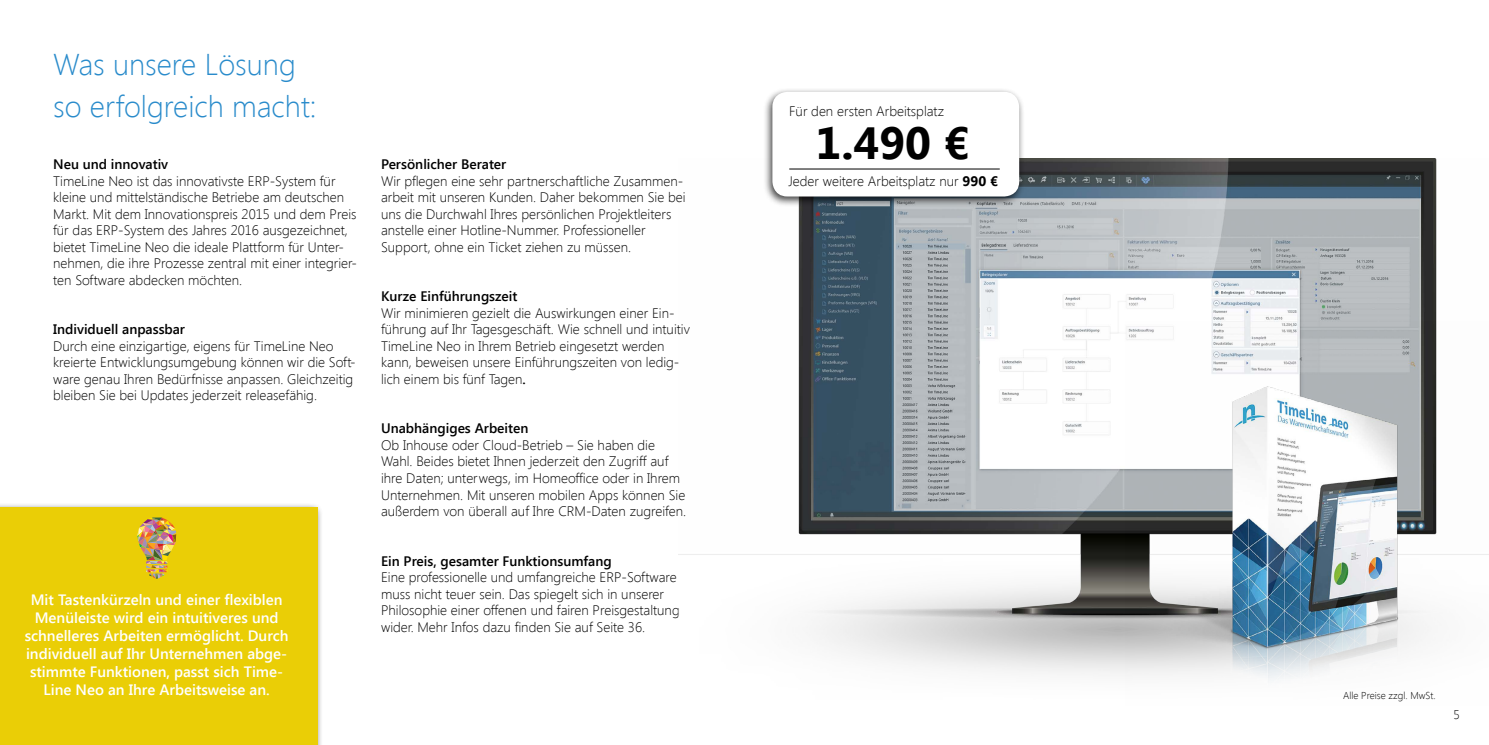
<style>
.page{position:relative;width:1489px;height:745px;background:#fff}
.page>*{position:absolute;margin:0;border:0;box-sizing:border-box;transform-origin:0 0}
.t1{font:700 45px "Segoe UI";color:#000}
.t2{font:300 30px/42px "Segoe UI";color:#298bcb}
.t3{font:600 15px/18px "Segoe UI";color:#fff;text-align:center}
.t4{font:300 13.75px/16.5px "Segoe UI";color:#000}
.t5{font:600 13.75px "Segoe UI";color:#000}
.t6{font:300 12.5px "Segoe UI";color:#000}
.t7{font:300 10px "Segoe UI";color:#000}
.s1{font-weight:600}
.s2{font-weight:700}
</style>
<div class="page">
<div style="left:0;top:502px;width:323px;height:242px;background:#000;opacity:.75"></div>
<div style="left:0;top:507px;width:317px;height:237px;background:#eace06"></div>
<img style="left:137px;top:517px;width:40px;height:61px">
<img style="left:678px;top:158px;width:759px;height:516px">
<img style="left:1125px;top:322px;width:363px;height:359px">
<div style="left:763px;top:87px;width:262px;height:120px;background:#000;opacity:.75"></div>
<div style="left:772px;top:92px;width:247px;height:104px;background:#fff;border-radius:15px"></div>
<hr style="left:789px;top:168px;width:210px;height:1px;background:#000">
<h2 class="t2" style="left:53px;top:42px;width:265px">Was unsere Lösung so erfolgreich macht:</h2>
<p class="t5" style="left:53px;top:154px;width:117px">Neu und innovativ</p>
<p class="t4" style="left:53px;top:172px;width:305px">TimeLine Neo ist das innovativste ERP-System für kleine und mittelständische Betriebe am deutschen Markt. Mit dem Innovationspreis 2015 und dem Preis für das ERP-System des Jahres 2016 ausgezeichnet, bietet TimeLine Neo die ideale Plattform für Unter&shy;nehmen, die ihre Prozesse zentral mit einer integrier&shy;ten Software abdecken möchten.</p>
<p class="t5" style="left:53px;top:319px;width:133px">Individuell anpassbar</p>
<p class="t4" style="left:53px;top:337px;width:304px">Durch eine einzigartige, eigens für TimeLine Neo kreierte Entwicklungsumgebung können wir die Soft&shy;ware genau Ihren Bedürfnisse anpassen. Gleichzeitig bleiben Sie bei Updates jederzeit releasefähig.</p>
<p class="t3" style="left:25px;top:589px;width:265px">Mit Tastenkürzeln und einer flexiblen Menüleiste wird ein intuitiveres und schnelleres Arbeiten ermöglicht. Durch individuell auf Ihr Unternehmen abge&shy;stimmte Funktionen, passt sich Time-Line Neo an Ihre Arbeitsweise an.</p>
<p class="t5" style="left:381px;top:154px;width:127px">Persönlicher Berater</p>
<p class="t4" style="left:381px;top:172px;width:306px">Wir pflegen eine sehr partnerschaftliche Zusammen&shy;arbeit mit unseren Kunden. Daher bekommen Sie bei uns die Durchwahl Ihres persönlichen Projektleiters anstelle einer Hotline-Nummer. Professioneller Support, ohne ein Ticket ziehen zu müssen.</p>
<p class="t5" style="left:381px;top:286px;width:138px">Kurze Einführungszeit</p>
<p class="t4" style="left:381px;top:304px;width:310px">Wir minimieren gezielt die Auswirkungen einer Ein&shy;führung auf Ihr Tagesgeschäft. Wie schnell und intuitiv TimeLine Neo in Ihrem Betrieb eingesetzt werden kann, beweisen unsere Einführungszeiten von ledig&shy;lich einem bis fünf Tagen<span class="s1">.</span></p>
<p class="t5" style="left:381px;top:418px;width:149px">Unabhängiges Arbeiten</p>
<p class="t4" style="left:381px;top:436px;width:307px">Ob Inhouse oder Cloud-Betrieb – Sie haben die Wahl. Beides bietet Ihnen jederzeit den Zugriff auf ihre Daten; unterwegs, im Homeoffice oder in Ihrem Unternehmen. Mit unseren mobilen Apps können Sie außerdem von überall auf Ihre CRM-Daten zugreifen.</p>
<p class="t5" style="left:381px;top:550px;width:232px">Ein Preis, gesamter Funktionsumfang</p>
<p class="t4" style="left:381px;top:568px;width:300px">Eine professionelle und umfangreiche ERP-Software muss nicht teuer sein. Das spiegelt sich in unserer Philosophie einer offenen und fairen Preisgestaltung wider. Mehr Infos dazu finden Sie auf Seite 36.</p>
<p class="t4" style="left:789px;top:102px;width:156px">Für den ersten Arbeitsplatz</p>
<h1 class="t1" style="left:815px;top:111px;width:155px">1.490 €</h1>
<p class="t4" style="left:788px;top:173px;width:211px">Jeder weitere Arbeitsplatz nur <span class="s2">990 €</span></p>
<p class="t7" style="left:1342px;top:688px;width:94px">Alle Preise zzgl. MwSt.</p>
<p class="t6" style="left:1453px;top:705px;width:8px">5</p>
</div>
